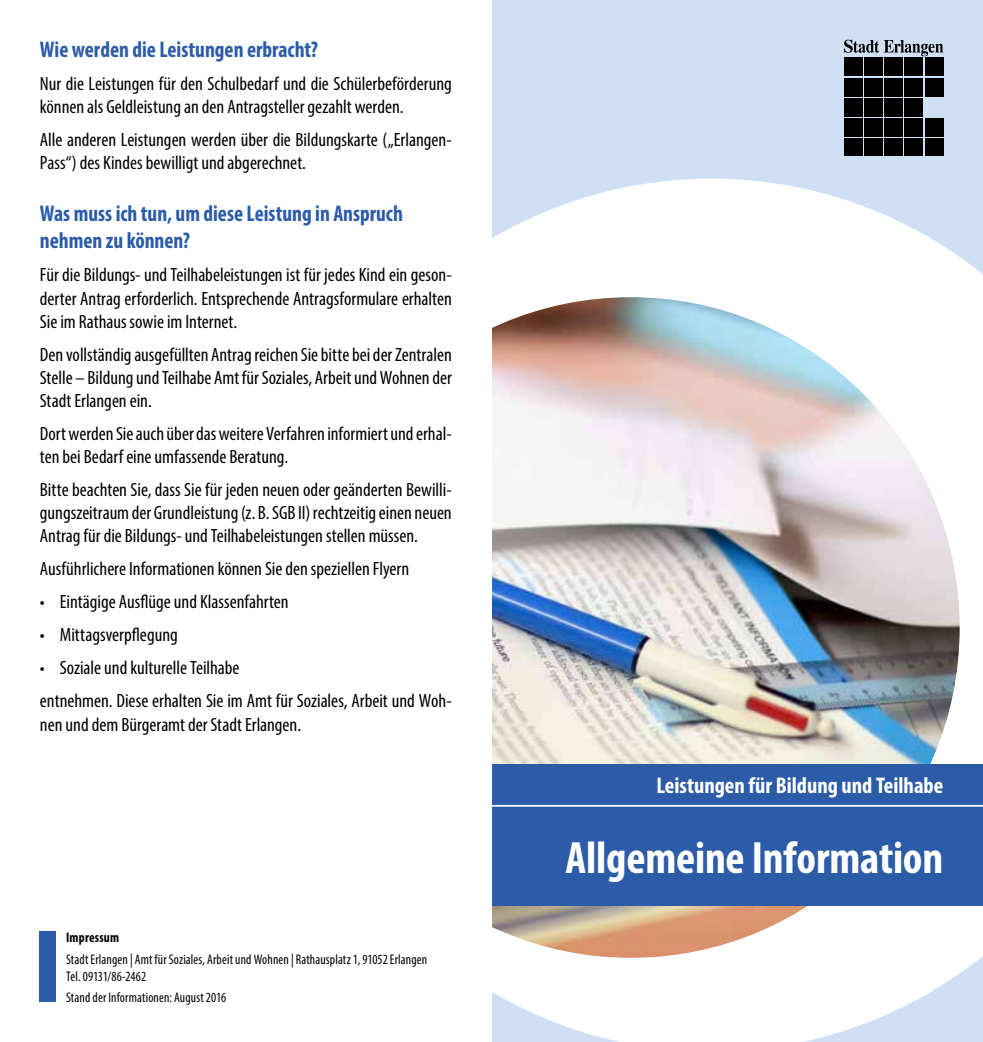
<style>
.page{position:relative;width:983px;height:1042px;background:#fff}
.page>*{position:absolute;margin:0;border:0;box-sizing:border-box;transform-origin:0 0}
.t1{font:700 condensed 45.5px "Myriad Pro";letter-spacing:-.005em;color:#fff}
.t2{font:700 condensed 22.75px/27.3px "Myriad Pro";color:#2c5ca8;scale:.95 1}
.t3{font:700 condensed 22.75px "Myriad Pro";color:#fff}
.t4{font:condensed 19.25px/23.1px "Myriad Pro";color:#000}
.t5{font:condensed 14px/16.8px "Myriad Pro";letter-spacing:.01em;color:#000;scale:.95 1}
.t6{font:700 condensed 14px "Myriad Pro";letter-spacing:.015em;color:#000;scale:.95 1}
</style>
<div class="page">
<div style="left:491px;top:0;width:491px;height:1042px;background:#cfdff4"></div>
<div style="left:924px;top:58px;width:18px;height:18px;background:#000"></div>
<div style="left:904px;top:58px;width:18px;height:18px;background:#000"></div>
<div style="left:884px;top:58px;width:18px;height:18px;background:#000"></div>
<div style="left:864px;top:58px;width:18px;height:18px;background:#000"></div>
<div style="left:843px;top:58px;width:19px;height:18px;background:#000"></div>
<div style="left:924px;top:78px;width:18px;height:18px;background:#000"></div>
<div style="left:904px;top:78px;width:18px;height:18px;background:#000"></div>
<div style="left:884px;top:78px;width:18px;height:18px;background:#000"></div>
<div style="left:864px;top:78px;width:18px;height:18px;background:#000"></div>
<div style="left:843px;top:78px;width:19px;height:18px;background:#000"></div>
<div style="left:904px;top:98px;width:18px;height:18px;background:#000"></div>
<div style="left:884px;top:98px;width:18px;height:18px;background:#000"></div>
<div style="left:864px;top:98px;width:18px;height:18px;background:#000"></div>
<div style="left:843px;top:98px;width:19px;height:18px;background:#000"></div>
<div style="left:924px;top:118px;width:18px;height:19px;background:#000"></div>
<div style="left:904px;top:118px;width:18px;height:19px;background:#000"></div>
<div style="left:884px;top:118px;width:18px;height:19px;background:#000"></div>
<div style="left:864px;top:118px;width:18px;height:19px;background:#000"></div>
<div style="left:843px;top:118px;width:19px;height:19px;background:#000"></div>
<div style="left:924px;top:139px;width:18px;height:17px;background:#000"></div>
<div style="left:904px;top:139px;width:18px;height:17px;background:#000"></div>
<div style="left:884px;top:139px;width:18px;height:17px;background:#000"></div>
<div style="left:864px;top:139px;width:18px;height:17px;background:#000"></div>
<div style="left:843px;top:139px;width:19px;height:17px;background:#000"></div>
<svg style="left:844px;top:40px;width:99px;height:16px"></svg>
<svg style="left:491px;top:179px;width:491px;height:863px;fill:#fff"></svg>
<img style="left:491px;top:297px;width:468px;height:661px">
<div style="left:491px;top:764px;width:491px;height:142px;background:#2c5ca8"></div>
<hr style="left:491px;top:805px;width:491px;height:1px;background:#fff">
<div style="left:40px;top:931px;width:16px;height:70px;background:#2c5ca8"></div>
<p class="t2" style="left:40px;top:35px;width:294px">Wie werden die Leistungen erbracht?</p>
<p class="t4" style="left:40px;top:72px;width:413px">Nur die Leistungen für den Schulbedarf und die Schülerbeförderung können als Geldleistung an den Antragsteller gezahlt werden.</p>
<p class="t4" style="left:40px;top:128px;width:413px">Alle anderen Leistungen werden über die Bildungskarte („Erlangen-<br>Pass“) des Kindes bewilligt und abgerechnet.</p>
<p class="t2" style="left:40px;top:199px;width:383px">Was muss ich tun, um diese Leistung in Anspruch nehmen zu können?</p>
<p class="t4" style="left:40px;top:263px;width:413px;text-align:justify">Für die Bildungs- und Teilhabeleistungen ist für jedes Kind ein geson&shy;derter Antrag erforderlich. Entsprechende Antragsformulare erhalten Sie im Rathaus sowie im Internet.</p>
<p class="t4" style="left:40px;top:342px;width:413px;text-align:justify">Den vollständig ausgefüllten Antrag reichen Sie bitte bei der Zentralen Stelle – Bildung und Teilhabe Amt für Soziales, Arbeit und Wohnen der Stadt Erlangen ein.</p>
<p class="t4" style="left:40px;top:422px;width:413px">Dort werden Sie auch über das weitere Verfahren informiert und erhal&shy;ten bei Bedarf eine umfassende Beratung.</p>
<p class="t4" style="left:40px;top:478px;width:413px;text-align:justify">Bitte beachten Sie, dass Sie für jeden neuen oder geänderten Bewilli&shy;gungszeitraum der Grundleistung (z. B. SGB II) rechtzeitig einen neuen Antrag für die Bildungs- und Teilhabeleistungen stellen müssen.</p>
<p class="t4" style="left:40px;top:557px;width:371px">Ausführlichere Informationen können Sie den speziellen Flyern</p>
<p class="t4" style="left:40px;top:590px;width:250px">• Eintägige Ausflüge und Klassenfahrten</p>
<p class="t4" style="left:40px;top:623px;width:139px">• Mittagsverpflegung</p>
<p class="t4" style="left:40px;top:651px;width:413px;line-height:33.1px">• Soziale und kulturelle Teilhabe<br>entnehmen. Diese erhalten Sie im Amt für Soziales, Arbeit und Woh-</p>
<p class="t4" style="left:40px;top:712px;width:262px">nen und dem Bürgeramt der Stadt Erlangen.</p>
<p class="t6" style="left:66px;top:928px;width:57px">Impressum</p>
<p class="t5" style="left:66px;top:950px;width:381px">Stadt Erlangen | Amt für Soziales, Arbeit und Wohnen | Rathausplatz 1, 91052 Erlangen<br>Tel. 09131/86-2462</p>
<p class="t5" style="left:66px;top:989px;width:170px">Stand der Informationen: August 2016</p>
<p class="t3" style="left:656px;top:771px;width:288px">Leistungen für Bildung und Teilhabe</p>
<h1 class="t1" style="left:565px;top:829px;width:379px">Allgemeine Information</h1>
</div>
